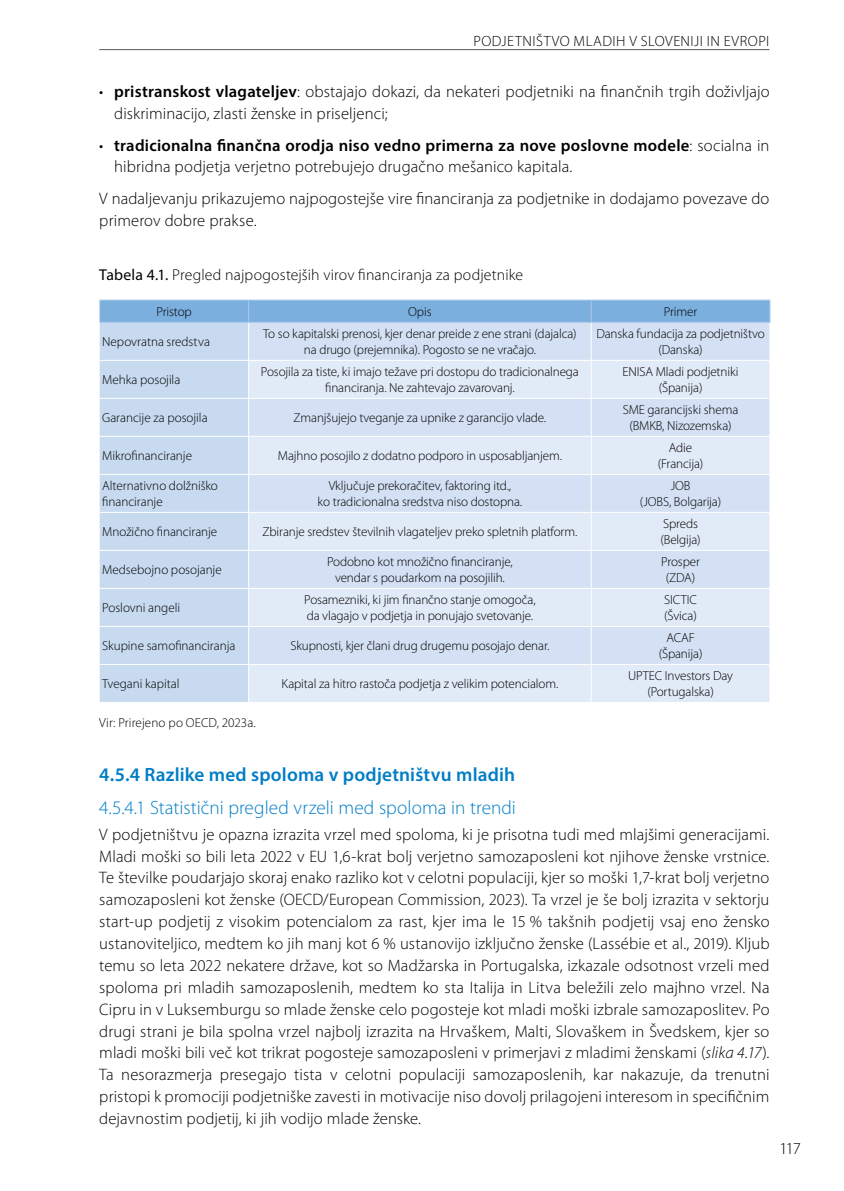
<style>
.page{position:relative;width:844px;height:1191px;background:#fff}
.page>*{position:absolute;margin:0;border:0;box-sizing:border-box;transform-origin:0 0}
._1_1_1_1{font:300 19.25px "Myriad Pro";color:#007dc5}
._1_1_1_PodPodnaslov{font:600 19.25px "Myriad Pro";letter-spacing:.01em;color:#007dc5}
.BODY{font:300 16.62px/21.9px "Myriad Pro";letter-spacing:.005em;color:#000}
.BODY_indent{font:300 16.62px/21.9px "Myriad Pro";letter-spacing:.005em;color:#000}
.PODPIS__tabela{font:300 15.75px "Myriad Pro";letter-spacing:.01em;color:#000}
.t1{font:300 14.88px "Myriad Pro";letter-spacing:.035em;color:#000}
.TABELA_center{font:300 13.12px/15.8px "Myriad Pro";letter-spacing:-.01em;color:#000;text-align:center}
.TABELA_leva{font:300 13.12px/15.8px "Myriad Pro";letter-spacing:-.005em;color:#000}
.VirOpomba{font:300 13.12px "Myriad Pro";letter-spacing:.005em;color:#000}
.s1{font-weight:600}
.s2{font-weight:400}
.s3{font-style:italic}
</style>
<div class="page">
<div style="left:100px;top:300px;width:148px;height:22px;background:#7bafde"></div>
<div style="left:100px;top:323px;width:148px;height:379px;background:#c7daf0"></div>
<div style="left:249px;top:323px;width:520px;height:37px;background:#d4e1f4"></div>
<svg style="left:249px;top:361px;width:520px;height:341px;background:#dbe6f5"></svg>
<hr style="left:590px;top:323px;width:1px;height:37px;background:#fff">
<hr style="left:100px;top:360px;width:148px;height:1px;background:#fff">
<hr style="left:590px;top:361px;width:1px;height:37px;background:#fff">
<hr style="left:100px;top:398px;width:148px;height:1px;background:#fff">
<hr style="left:248px;top:398px;width:343px;height:1px;background:#fff">
<hr style="left:591px;top:398px;width:179px;height:1px;background:#fff">
<hr style="left:590px;top:399px;width:1px;height:37px;background:#fff">
<hr style="left:100px;top:436px;width:148px;height:1px;background:#fff">
<hr style="left:248px;top:436px;width:343px;height:1px;background:#fff">
<hr style="left:591px;top:436px;width:179px;height:1px;background:#fff">
<hr style="left:590px;top:437px;width:1px;height:37px;background:#fff">
<hr style="left:100px;top:474px;width:148px;height:1px;background:#fff">
<hr style="left:248px;top:474px;width:343px;height:1px;background:#fff">
<hr style="left:591px;top:474px;width:179px;height:1px;background:#fff">
<hr style="left:590px;top:475px;width:1px;height:37px;background:#fff">
<hr style="left:100px;top:512px;width:148px;height:1px;background:#fff">
<hr style="left:248px;top:512px;width:343px;height:1px;background:#fff">
<hr style="left:591px;top:512px;width:179px;height:1px;background:#fff">
<hr style="left:590px;top:513px;width:1px;height:37px;background:#fff">
<hr style="left:100px;top:550px;width:148px;height:1px;background:#fff">
<hr style="left:248px;top:550px;width:343px;height:1px;background:#fff">
<hr style="left:591px;top:550px;width:179px;height:1px;background:#fff">
<hr style="left:590px;top:551px;width:1px;height:37px;background:#fff">
<hr style="left:100px;top:588px;width:148px;height:1px;background:#fff">
<hr style="left:248px;top:588px;width:343px;height:1px;background:#fff">
<hr style="left:591px;top:588px;width:179px;height:1px;background:#fff">
<hr style="left:590px;top:589px;width:1px;height:37px;background:#fff">
<hr style="left:100px;top:626px;width:148px;height:1px;background:#fff">
<hr style="left:248px;top:626px;width:343px;height:1px;background:#fff">
<hr style="left:591px;top:626px;width:179px;height:1px;background:#fff">
<hr style="left:590px;top:627px;width:1px;height:37px;background:#fff">
<hr style="left:100px;top:664px;width:148px;height:1px;background:#fff">
<hr style="left:248px;top:664px;width:343px;height:1px;background:#fff">
<hr style="left:591px;top:664px;width:179px;height:1px;background:#fff">
<hr style="left:590px;top:665px;width:1px;height:37px;background:#fff">
<hr style="left:99px;top:300px;width:149px;height:1px;background:#adcaea">
<svg style="left:99px;top:300px;width:1px;height:22px"></svg>
<div style="left:248px;top:300px;width:522px;height:22px;background:#7bafde"></div>
<hr style="left:99px;top:322px;width:149px;height:1px;background:#adcaea">
<hr style="left:248px;top:322px;width:343px;height:1px;background:#adcaea">
<hr style="left:591px;top:322px;width:179px;height:1px;background:#adcaea">
<hr style="left:99px;top:49px;width:670px;height:1px;background:#58595b">
<p class="t1" style="left:473px;top:32px;width:297px">PODJETNIŠTVO MLADIH V SLOVENIJI IN EVROPI</p>
<p class="BODY_indent" style="left:114px;top:80px;width:656px;text-indent:-15px">• <span class="s1">pristranskost vlagateljev</span>: obstajajo dokazi, da nekateri podjetniki na finančnih trgih doživljajo diskriminacijo, zlasti ženske in priseljenci;</p>
<p class="BODY_indent" style="left:114px;top:134px;width:656px;text-indent:-15px">• <span class="s1">tradicionalna finančna orodja niso vedno primerna za nove poslovne modele</span>: socialna in hibridna podjetja verjetno potrebujejo drugačno mešanico kapitala.</p>
<p class="BODY" style="left:99px;top:188px;width:671px">V nadaljevanju prikazujemo najpogostejše vire financiranja za podjetnike in dodajamo povezave do primerov dobre prakse.</p>
<p class="PODPIS__tabela" style="left:99px;top:265px;width:425px"><span class="s2">Tabela 4.1.</span> Pregled najpogostejših virov financiranja za podjetnike</p>
<p class="TABELA_center" style="left:156px;top:304px;width:37px">Pristop</p>
<p class="TABELA_center" style="left:408px;top:304px;width:25px">Opis</p>
<p class="TABELA_center" style="left:663px;top:304px;width:35px">Primer</p>
<p class="TABELA_leva" style="left:102px;top:334px;width:109px">Nepovratna sredstva</p>
<p class="TABELA_center" style="left:263px;top:326px;width:315px">To so kapitalski prenosi, kjer denar preide z ene strani (dajalca) na drugo (prejemnika). Pogosto se ne vračajo.</p>
<p class="TABELA_center" style="left:596px;top:326px;width:170px">Danska fundacija za podjetništvo (Danska)</p>
<p class="TABELA_leva" style="left:102px;top:372px;width:80px">Mehka posojila</p>
<p class="TABELA_center" style="left:261px;top:364px;width:319px">Posojila za tiste, ki imajo težave pri dostopu do tradicionalnega financiranja. Ne zahtevajo zavarovanj.</p>
<p class="TABELA_center" style="left:622px;top:364px;width:117px">ENISA Mladi podjetniki (Španija)</p>
<p class="TABELA_leva" style="left:102px;top:410px;width:107px">Garancije za posojila</p>
<p class="TABELA_center" style="left:293px;top:410px;width:254px">Zmanjšujejo tveganje za upnike z garancijo vlade.</p>
<p class="TABELA_center" style="left:622px;top:402px;width:117px">SME garancijski shema (BMKB, Nizozemska)</p>
<p class="TABELA_leva" style="left:102px;top:448px;width:91px">Mikrofinanciranje</p>
<p class="TABELA_center" style="left:278px;top:448px;width:285px">Majhno posojilo z dodatno podporo in usposabljanjem.</p>
<p class="TABELA_center" style="left:657px;top:440px;width:47px">Adie (Francija)</p>
<p class="TABELA_leva" style="left:102px;top:478px;width:117px">Alternativno dolžniško financiranje</p>
<p class="TABELA_center" style="left:317px;top:478px;width:206px">Vključuje prekoračitev, faktoring itd.,<br>ko tradicionalna sredstva niso dostopna.</p>
<p class="TABELA_center" style="left:639px;top:478px;width:83px">JOB<br>(JOBS, Bolgarija)</p>
<p class="TABELA_leva" style="left:102px;top:524px;width:117px">Množično financiranje</p>
<p class="TABELA_center" style="left:262px;top:524px;width:316px">Zbiranje sredstev številnih vlagateljev preko spletnih platform.</p>
<p class="TABELA_center" style="left:660px;top:516px;width:42px;text-align:left">Spreds (Belgija)</p>
<p class="TABELA_leva" style="left:102px;top:562px;width:121px">Medsebojno posojanje</p>
<p class="TABELA_center" style="left:327px;top:554px;width:187px">Podobno kot množično financiranje, vendar s poudarkom na posojilih.</p>
<p class="TABELA_center" style="left:661px;top:554px;width:40px">Prosper (ZDA)</p>
<p class="TABELA_leva" style="left:102px;top:600px;width:79px">Poslovni angeli</p>
<p class="TABELA_center" style="left:304px;top:592px;width:233px;text-align:left">Posamezniki, ki jim finančno stanje omogoča, da vlagajo v podjetja in ponujajo svetovanje.</p>
<p class="TABELA_center" style="left:664px;top:592px;width:34px;text-align:left">SICTIC (Švica)</p>
<p class="TABELA_leva" style="left:102px;top:638px;width:135px">Skupine samofinanciranja</p>
<p class="TABELA_center" style="left:290px;top:638px;width:260px">Skupnosti, kjer člani drug drugemu posojajo denar.</p>
<p class="TABELA_center" style="left:658px;top:630px;width:45px">ACAF (Španija)</p>
<p class="TABELA_leva" style="left:102px;top:676px;width:79px">Tvegani kapital</p>
<p class="TABELA_center" style="left:281px;top:676px;width:278px">Kapital za hitro rastoča podjetja z velikim potencialom.</p>
<p class="TABELA_center" style="left:628px;top:668px;width:106px">UPTEC Investors Day (Portugalska)</p>
<p class="VirOpomba" style="left:99px;top:714px;width:158px">Vir: Prirejeno po OECD, 2023a.</p>
<p class="_1_1_1_PodPodnaslov" style="left:99px;top:762px;width:417px">4.5.4 Razlike med spoloma v podjetništvu mladih</p>
<p class="_1_1_1_1" style="left:99px;top:796px;width:418px">4.5.4.1 Statistični pregled vrzeli med spoloma in trendi</p>
<p class="BODY" style="left:99px;top:823px;width:671px;text-align:justify">V podjetništvu je opazna izrazita vrzel med spoloma, ki je prisotna tudi med mlajšimi generacijami.<br>Mladi moški so bili leta 2022 v EU 1,6-krat bolj verjetno samozaposleni kot njihove ženske vrstnice.<br>Te številke poudarjajo skoraj enako razliko kot v celotni populaciji, kjer so moški 1,7-krat bolj verjetno samozaposleni kot ženske (OECD/European Commission, 2023). Ta vrzel je še bolj izrazita v sektorju start-up podjetij z visokim potencialom za rast, kjer ima le 15 % takšnih podjetij vsaj eno žensko ustanoviteljico, medtem ko jih manj kot 6 % ustanovijo izključno ženske (Lassébie et al., 2019). Kljub temu so leta 2022 nekatere države, kot so Madžarska in Portugalska, izkazale odsotnost vrzeli med spoloma pri mladih samozaposlenih, medtem ko sta Italija in Litva beležili zelo majhno vrzel. Na Cipru in v Luksemburgu so mlade ženske celo pogosteje kot mladi moški izbrale samozaposlitev. Po drugi strani je bila spolna vrzel najbolj izrazita na Hrvaškem, Malti, Slovaškem in Švedskem, kjer so mladi moški bili več kot trikrat pogosteje samozaposleni v primerjavi z mladimi ženskami (<span class="s3">slika 4.17</span>).<br>Ta nesorazmerja presegajo tista v celotni populaciji samozaposlenih, kar nakazuje, da trenutni pristopi k promociji podjetniške zavesti in motivacije niso dovolj prilagojeni interesom in specifičnim dejavnostim podjetij, ki jih vodijo mlade ženske.</p>
<p class="BODY" style="left:779px;top:1137px;width:23px">117</p>
</div>
